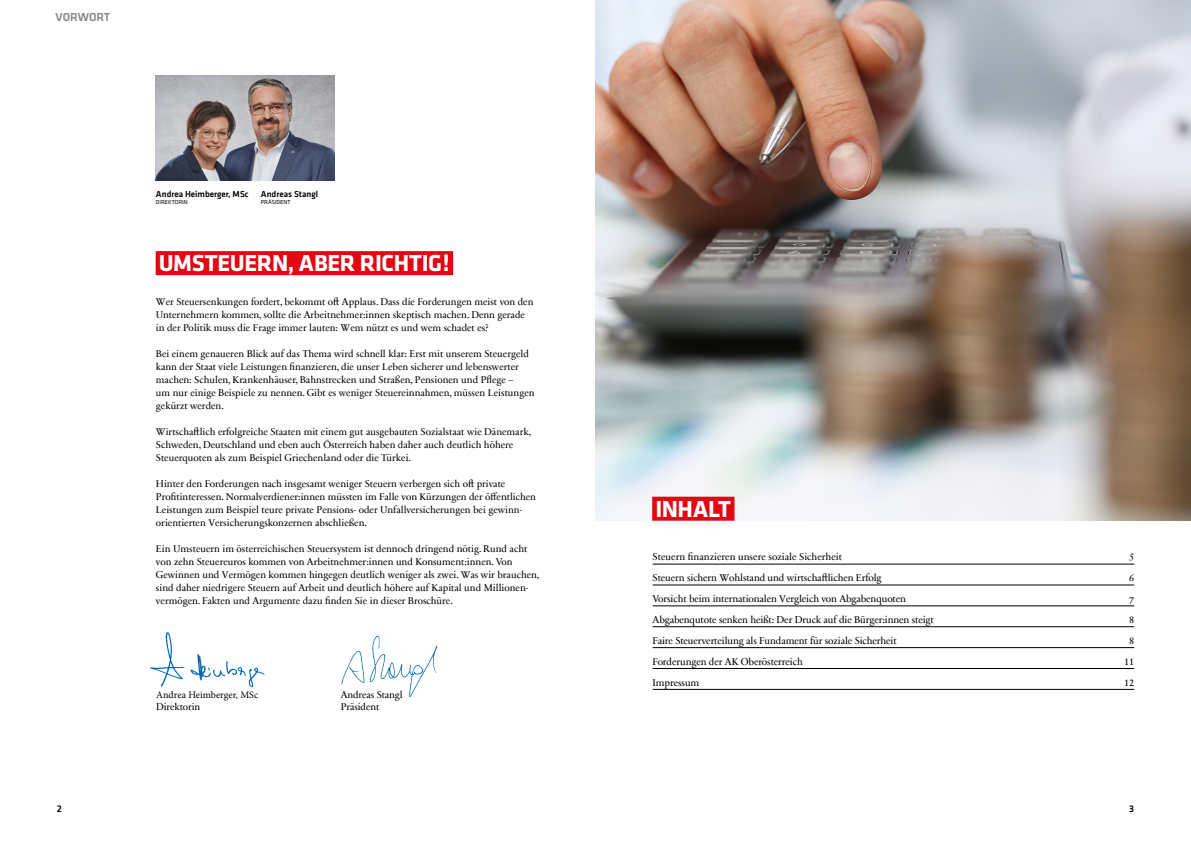
<style>
.page{position:relative;width:1191px;height:842px;background:#fff}
.page>*{position:absolute;margin:0;border:0;box-sizing:border-box;transform-origin:0 0}
.t1{font:700 24px "Klavika Basic";letter-spacing:-.015em;color:#fff}
.t2{font:500 12px "Klavika Basic";letter-spacing:-.005em;color:#878787}
.t3{font:10.1px "Sabon Next Com";letter-spacing:-.01em;color:#000}
.t4{font:10px/13px "Sabon Next Com";color:#000}
.t5{font:10px "Minion Pro";color:#000}
.t6{font:500 10px "Klavika Basic";color:#000}
.t7{font:500 9px "Klavika Basic";color:#000}
.t8{font:6px "Klavika Basic";color:#000}
</style>
<div class="page">
<img style="left:341px;top:635px;width:97px;height:62px">
<img style="left:150px;top:632px;width:115px;height:56px">
<div style="left:156px;top:251px;width:297px;height:24px;background:#e30613"></div>
<img style="left:595px;top:0;width:596px;height:521px">
<div style="left:652px;top:497px;width:82px;height:24px;background:#e30613"></div>
<img style="left:156px;top:76px;width:178px;height:105px">
<hr style="left:652px;top:564px;width:482px;height:1px;background:#000">
<hr style="left:652px;top:585px;width:482px;height:1px;background:#000">
<hr style="left:652px;top:606px;width:482px;height:1px;background:#000">
<hr style="left:652px;top:626px;width:482px;height:1px;background:#000">
<hr style="left:652px;top:647px;width:482px;height:1px;background:#000">
<hr style="left:652px;top:668px;width:482px;height:1px;background:#000">
<hr style="left:652px;top:689px;width:482px;height:1px;background:#000">
<p class="t2" style="left:56px;top:9px;width:56px">VORWORT</p>
<p class="t7" style="left:156px;top:188px;width:94px">Andrea Heimberger, MSc</p>
<p class="t8" style="left:156px;top:199px;width:33px">DIREKTORIN</p>
<p class="t7" style="left:261px;top:188px;width:59px">Andreas Stangl</p>
<p class="t8" style="left:261px;top:199px;width:31px">PRÄSIDENT</p>
<h1 class="t1" style="left:159px;top:246px;width:292px">UMSTEUERN, ABER RICHTIG!</h1>
<p class="t4" style="left:156px;top:295px;width:379px">Wer Steuersenkungen fordert, bekommt oft Applaus. Dass die Forderungen meist von den<br>Unternehmern kommen, sollte die Arbeitnehmer:innen skeptisch machen. Denn gerade in der Politik muss die Frage immer lauten: Wem nützt es und wem schadet es?</p>
<p class="t4" style="left:156px;top:347px;width:380px">Bei einem genaueren Blick auf das Thema wird schnell klar: Erst mit unserem Steuergeld kann der Staat viele Leistungen finanzieren, die unser Leben sicherer und lebenswerter machen: Schulen, Krankenhäuser, Bahnstrecken und Straßen, Pensionen und Pflege –<br>um nur einige Beispiele zu nennen. Gibt es weniger Steuereinnahmen, müssen Leistungen gekürzt werden.</p>
<p class="t4" style="left:156px;top:425px;width:377px">Wirtschaftlich erfolgreiche Staaten mit einem gut ausgebauten Sozialstaat wie Dänemark,<br>Schweden, Deutschland und eben auch Österreich haben daher auch deutlich höhere<br>Steuerquoten als zum Beispiel Griechenland oder die Türkei.</p>
<p class="t4" style="left:156px;top:477px;width:381px">Hinter den Forderungen nach insgesamt weniger Steuern verbergen sich oft private Profitinteressen. Normalverdiener:innen müssten im Falle von Kürzungen der öffentlichen Leistungen zum Beispiel teure private Pensions- oder Unfallversicherungen bei gewinn&shy;orientierten Versicherungskonzernen abschließen.</p>
<p class="t4" style="left:156px;top:542px;width:385px">Ein Umsteuern im österreichischen Steuersystem ist dennoch dringend nötig. Rund acht von zehn Steuereuros kommen von Arbeitnehmer:innen und Konsument:innen. Von Gewinnen und Vermögen kommen hingegen deutlich weniger als zwei. Was wir brauchen, sind daher niedrigere Steuern auf Arbeit und deutlich höhere auf Kapital und Millionen&shy;vermögen. Fakten und Argumente dazu finden Sie in dieser Broschüre.</p>
<p class="t5" style="left:156px;top:688px;width:104px">Andrea Heimberger, MSc</p>
<p class="t4" style="left:156px;top:700px;width:46px">Direktorin</p>
<p class="t4" style="left:341px;top:688px;width:63px;line-height:12px">Andreas Stangl<br>Präsident</p>
<h1 class="t1" style="left:655px;top:491px;width:77px">INHALT</h1>
<p class="t3" style="left:652px;top:549px;width:191px">Steuern finanzieren unsere soziale Sicherheit</p>
<p class="t3" style="left:1129px;top:549px;width:7px">5</p>
<p class="t3" style="left:652px;top:570px;width:230px">Steuern sichern Wohlstand und wirtschaftlichen Erfolg</p>
<p class="t3" style="left:1129px;top:570px;width:7px">6</p>
<p class="t3" style="left:652px;top:591px;width:255px">Vorsicht beim internationalen Vergleich von Abgabenquoten</p>
<p class="t3" style="left:1129px;top:591px;width:7px">7</p>
<p class="t3" style="left:652px;top:612px;width:283px">Abgabenqutote senken heißt: Der Druck auf die Bürger:innen steigt</p>
<p class="t3" style="left:1129px;top:612px;width:7px">8</p>
<p class="t3" style="left:652px;top:632px;width:245px">Faire Steuerverteilung als Fundament für soziale Sicherheit</p>
<p class="t3" style="left:1129px;top:632px;width:7px">8</p>
<p class="t3" style="left:652px;top:653px;width:152px">Forderungen der AK Oberösterreich</p>
<p class="t3" style="left:1124px;top:653px;width:11px">11</p>
<p class="t3" style="left:652px;top:674px;width:48px">Impressum</p>
<p class="t3" style="left:1124px;top:674px;width:11px">12</p>
<p class="t6" style="left:57px;top:801px;width:7px">2</p>
<p class="t6" style="left:1129px;top:801px;width:6px">3</p>
</div>
